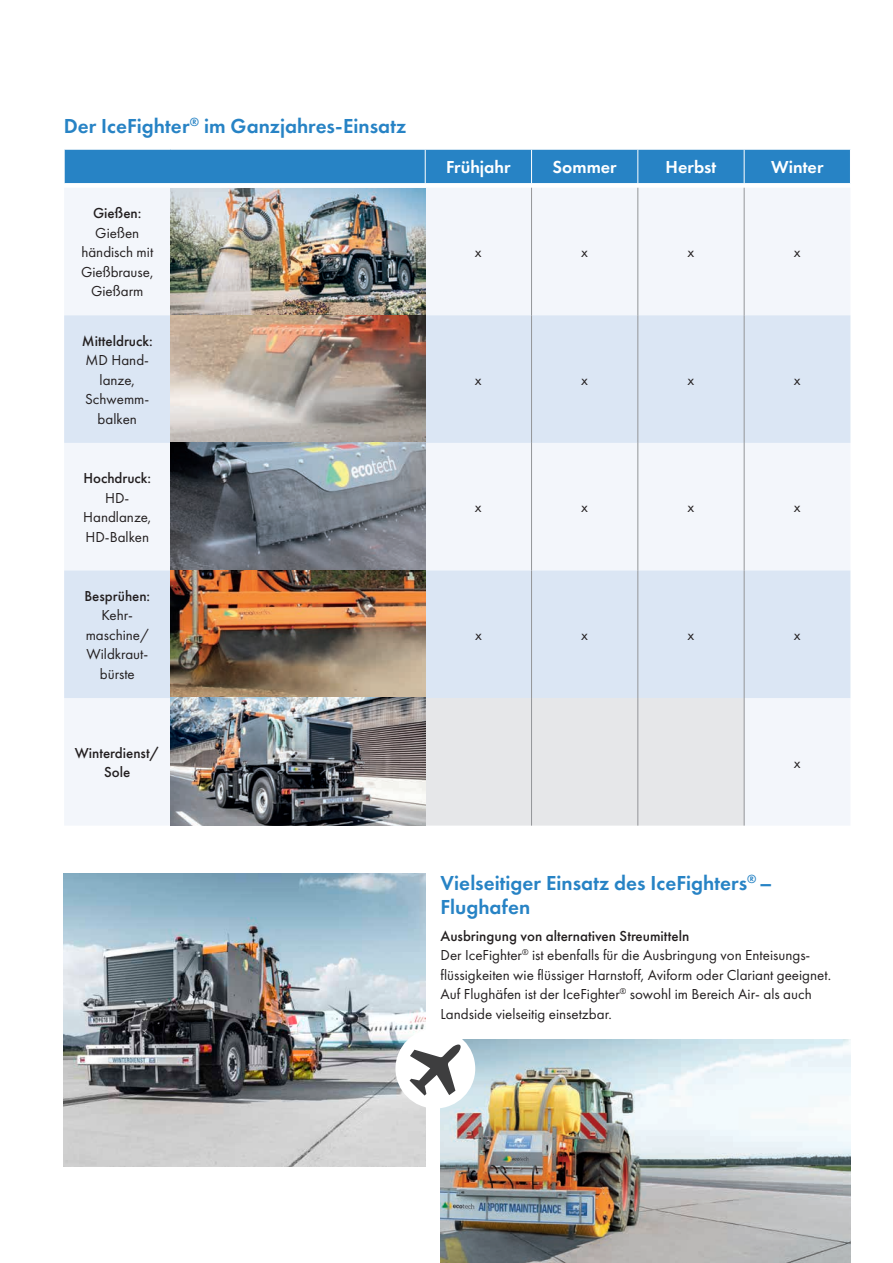
<style>
.page{position:relative;width:893px;height:1263px;background:#fff}
.page>*{position:absolute;margin:0;border:0;box-sizing:border-box;transform-origin:0 0}
.t1{font:600 21px/24px "Futura PT";color:#2783c5}
.t2{font:600 18px "Futura PT";color:#fff}
.t3{font:15px/19.5px "Futura PT";color:#231f20;text-align:center}
.t4{font:500 15px/19.5px "Futura PT";color:#231f20;text-align:center}
.s1{font-weight:500}
</style>
<div class="page">
<svg style="left:64px;top:150px;width:786px;height:38px;background:#4393cc"></svg>
<div style="left:64px;top:188px;width:786px;height:638px;background:#f3f6fb"></div>
<svg style="left:64px;top:315px;width:786px;height:383px;fill:#dbe6f4"></svg>
<div style="left:425px;top:698px;width:319px;height:128px;background:#e6e7e9"></div>
<hr style="left:64px;top:150px;width:1px;height:33px;background:#fff">
<hr style="left:425px;top:150px;width:1px;height:33px;background:#fff">
<hr style="left:531px;top:150px;width:1px;height:33px;background:#fff">
<hr style="left:637px;top:150px;width:1px;height:33px;background:#fff">
<hr style="left:744px;top:150px;width:1px;height:33px;background:#fff">
<hr style="left:531px;top:188px;width:1px;height:127px;background:#939598">
<hr style="left:637px;top:188px;width:1px;height:127px;background:#939598">
<hr style="left:744px;top:188px;width:1px;height:127px;background:#939598">
<hr style="left:531px;top:315px;width:1px;height:128px;background:#939598">
<hr style="left:637px;top:315px;width:1px;height:128px;background:#939598">
<hr style="left:744px;top:315px;width:1px;height:128px;background:#939598">
<hr style="left:531px;top:443px;width:1px;height:127px;background:#939598">
<hr style="left:637px;top:443px;width:1px;height:127px;background:#939598">
<hr style="left:744px;top:443px;width:1px;height:127px;background:#939598">
<hr style="left:531px;top:570px;width:1px;height:128px;background:#939598">
<hr style="left:637px;top:570px;width:1px;height:128px;background:#939598">
<hr style="left:744px;top:570px;width:1px;height:128px;background:#939598">
<hr style="left:531px;top:698px;width:1px;height:128px;background:#939598">
<hr style="left:637px;top:698px;width:1px;height:128px;background:#939598">
<hr style="left:744px;top:698px;width:1px;height:128px;background:#939598">
<img style="left:170px;top:188px;width:255px;height:127px">
<img style="left:170px;top:315px;width:255px;height:128px">
<svg style="left:170px;top:443px;width:255px;height:127px;background:#737b83"></svg>
<img style="left:170px;top:570px;width:255px;height:128px">
<img style="left:170px;top:698px;width:255px;height:127px">
<img style="left:64px;top:873px;width:361px;height:293px">
<img style="left:441px;top:1040px;width:409px;height:223px">
<div style="left:395px;top:1029px;width:80px;height:79px;background:#fff;border-radius:50%"></div>
<svg style="left:410px;top:1044px;width:51px;height:51px"></svg>
<h1 class="t1" style="left:64px;top:114px;width:344px">Der IceFighter<sup>®</sup> im Ganzjahres-Einsatz</h1>
<p class="t4" style="left:93px;top:203px;width:50px">Gießen:</p>
<p class="t3" style="left:81px;top:223px;width:74px">Gießen händisch mit<br>Gießbrause,<br>Gießarm</p>
<p class="t4" style="left:82px;top:331px;width:72px">Mitteldruck:</p>
<p class="t3" style="left:85px;top:350px;width:66px">MD Hand&shy;lanze,<br>Schwemm&shy;balken</p>
<p class="t4" style="left:83px;top:468px;width:69px">Hochdruck:</p>
<p class="t3" style="left:83px;top:488px;width:70px">HD-<br>Handlanze,<br>HD-Balken</p>
<p class="t4" style="left:84px;top:586px;width:67px">Besprühen:</p>
<p class="t3" style="left:86px;top:606px;width:65px">Kehr&shy;maschine/<br>Wildkraut&shy;bürste</p>
<p class="t4" style="left:75px;top:743px;width:87px">Winterdienst/<br>Sole</p>
<p class="t2" style="left:446px;top:156px;width:66px">Frühjahr</p>
<p class="t2" style="left:553px;top:156px;width:66px">Sommer</p>
<p class="t2" style="left:666px;top:156px;width:52px">Herbst</p>
<p class="t2" style="left:771px;top:156px;width:54px">Winter</p>
<p class="t3" style="left:475px;top:242px;width:8px">x</p>
<p class="t3" style="left:581px;top:242px;width:8px">x</p>
<p class="t3" style="left:688px;top:242px;width:8px">x</p>
<p class="t3" style="left:794px;top:242px;width:8px">x</p>
<p class="t3" style="left:475px;top:370px;width:8px">x</p>
<p class="t3" style="left:581px;top:370px;width:8px">x</p>
<p class="t3" style="left:688px;top:370px;width:8px">x</p>
<p class="t3" style="left:794px;top:370px;width:8px">x</p>
<p class="t3" style="left:475px;top:498px;width:8px">x</p>
<p class="t3" style="left:581px;top:498px;width:8px">x</p>
<p class="t3" style="left:688px;top:498px;width:8px">x</p>
<p class="t3" style="left:794px;top:498px;width:8px">x</p>
<p class="t3" style="left:475px;top:625px;width:8px">x</p>
<p class="t3" style="left:581px;top:625px;width:8px">x</p>
<p class="t3" style="left:688px;top:625px;width:8px">x</p>
<p class="t3" style="left:794px;top:625px;width:8px">x</p>
<p class="t3" style="left:794px;top:753px;width:8px">x</p>
<h1 class="t1" style="left:441px;top:871px;width:334px">Vielseitiger Einsatz des IceFighters<sup>®</sup> –<br>Flughafen</h1>
<p class="t3" style="left:441px;top:926px;width:392px;text-align:left"><span class="s1">Ausbringung von alternativen Streumitteln<br></span>Der IceFighter<sup>®</sup> ist ebenfalls für die Ausbringung von Enteisungs&shy;flüssigkeiten wie flüssiger Harnstoff, Aviform oder Clariant geeignet.<br>Auf Flughäfen ist der IceFighter<sup>®</sup> sowohl im Bereich Air- als auch Landside vielseitig einsetzbar.</p>
</div>
